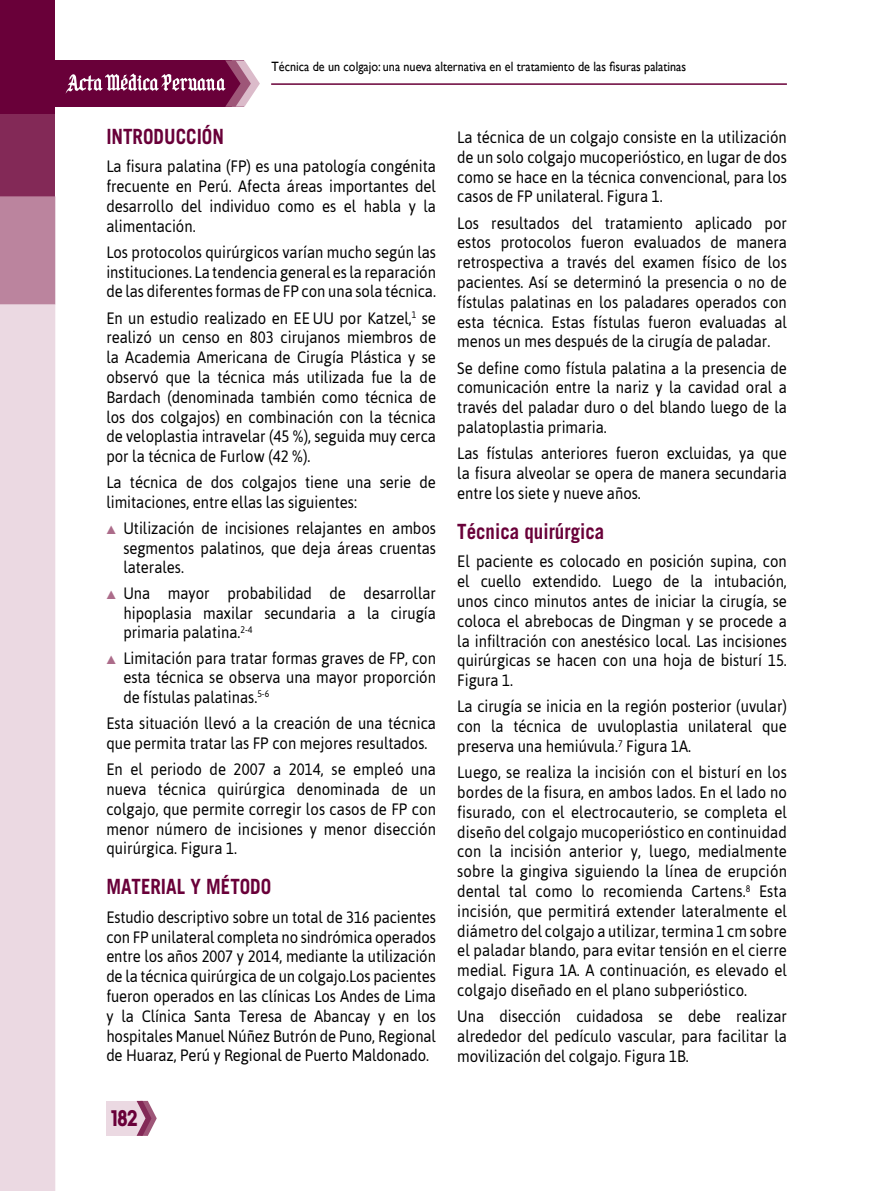
<style>
.page{position:relative;width:872px;height:1191px;background:#fff}
.page>*{position:absolute;margin:0;border:0;box-sizing:border-box;transform-origin:0 0}
.t1{font:22.5px "Milocha";color:#690039;scale:.87 1}
.t2{font:700 21px "Trade Gothic";color:#690039;scale:.9 1}
.t3{font:16.5px/19.8px "Asap";color:#000;text-align:justify;scale:.9 1}
.t4{font:13.5px "Gill Sans";color:#000;scale:.9 1}
.s1{color:#ac6c8a}
</style>
<div class="page">
<div style="left:106px;top:1100px;width:42px;height:35px;background:#ebd9e2"></div>
<svg style="left:137px;top:1100px;width:20px;height:35px"></svg>
<div style="left:0;top:0;width:55px;height:114px;background:#690039"></div>
<div style="left:0;top:114px;width:55px;height:82px;background:#832957"></div>
<div style="left:0;top:196px;width:55px;height:109px;background:#bb849e"></div>
<div style="left:0;top:305px;width:55px;height:886px;background:#ebd9e2"></div>
<div style="left:55px;top:60px;width:189px;height:47px;background:#690039"></div>
<hr style="left:271px;top:83px;width:516px;height:2px;background:#690039">
<svg style="left:65px;top:60px;width:195px;height:47px"></svg>
<p class="t4" style="left:271px;top:58px;width:462px">Técnica de un colgajo: una nueva alternativa en el tratamiento de las fisuras palatinas</p>
<p class="t2" style="left:106px;top:123px;width:132px">INTRODUCCIÓN</p>
<p class="t3" style="left:106px;top:156px;width:368px">La fisura palatina (FP) es una patología congénita frecuente en Perú. Afecta áreas importantes del desarrollo del individuo como es el habla y la alimentación.</p>
<p class="t3" style="left:106px;top:242px;width:368px">Los protocolos quirúrgicos varían mucho según las instituciones. La tendencia general es la reparación de las diferentes formas de FP con una sola técnica.</p>
<p class="t3" style="left:106px;top:308px;width:368px">En un estudio realizado en EE UU por Katzel,<sup>1</sup> se realizó un censo en 803 cirujanos miembros de la Academia Americana de Cirugía Plástica y se observó que la técnica más utilizada fue la de Bardach (denominada también como técnica de los dos colgajos) en combinación con la técnica de veloplastia intravelar (45 %), seguida muy cerca por la técnica de Furlow (42 %).</p>
<p class="t3" style="left:106px;top:472px;width:368px">La técnica de dos colgajos tiene una serie de limitaciones, entre ellas las siguientes:</p>
<p class="t3" style="left:123px;top:518px;width:349px;text-indent:-17px"><span class="s1">▲</span> Utilización de incisiones relajantes en ambos segmentos palatinos, que deja áreas cruentas laterales.</p>
<p class="t3" style="left:123px;top:583px;width:349px;text-indent:-17px"><span class="s1">▲</span> Una mayor probabilidad de desarrollar hipoplasia maxilar secundaria a la cirugía primaria palatina.<sup>2-4</sup></p>
<p class="t3" style="left:123px;top:648px;width:349px;text-indent:-17px"><span class="s1">▲</span> Limitación para tratar formas graves de FP, con esta técnica se observa una mayor proporción de fístulas palatinas.<sup>5-6</sup></p>
<p class="t3" style="left:106px;top:713px;width:368px">Esta situación llevó a la creación de una técnica que permita tratar las FP con mejores resultados.</p>
<p class="t3" style="left:106px;top:759px;width:368px">En el periodo de 2007 a 2014, se empleó una nueva técnica quirúrgica denominada de un colgajo, que permite corregir los casos de FP con menor número de incisiones y menor disección quirúrgica. Figura 1.</p>
<p class="t2" style="left:106px;top:874px;width:185px">MATERIAL Y MÉTODO</p>
<p class="t3" style="left:106px;top:907px;width:368px">Estudio descriptivo sobre un total de 316 pacientes con FP unilateral completa no sindrómica operados entre los años 2007 y 2014, mediante la utilización de la técnica quirúrgica de un colgajo.Los pacientes fueron operados en las clínicas Los Andes de Lima y la Clínica Santa Teresa de Abancay y en los hospitales Manuel Núñez Butrón de Puno, Regional de Huaraz, Perú y Regional de Puerto Maldonado.</p>
<h1 class="t1" style="left:111px;top:1105px;width:32px">182</h1>
<p class="t3" style="left:457px;top:127px;width:368px">La técnica de un colgajo consiste en la utilización de un solo colgajo mucoperióstico, en lugar de dos como se hace en la técnica convencional, para los casos de FP unilateral. Figura 1.</p>
<p class="t3" style="left:457px;top:213px;width:368px">Los resultados del tratamiento aplicado por estos protocolos fueron evaluados de manera retrospectiva a través del examen físico de los pacientes. Así se determinó la presencia o no de fístulas palatinas en los paladares operados con esta técnica. Estas fístulas fueron evaluadas al menos un mes después de la cirugía de paladar.</p>
<p class="t3" style="left:457px;top:358px;width:368px">Se define como fístula palatina a la presencia de comunicación entre la nariz y la cavidad oral a través del paladar duro o del blando luego de la palatoplastia primaria.</p>
<p class="t3" style="left:457px;top:443px;width:368px">Las fístulas anteriores fueron excluidas, ya que la fisura alveolar se opera de manera secundaria entre los siete y nueve años.</p>
<p class="t2" style="left:457px;top:518px;width:165px">Técnica quirúrgica</p>
<p class="t3" style="left:457px;top:551px;width:368px">El paciente es colocado en posición supina, con el cuello extendido. Luego de la intubación, unos cinco minutos antes de iniciar la cirugía, se coloca el abrebocas de Dingman y se procede a la infiltración con anestésico local. Las incisiones quirúrgicas se hacen con una hoja de bisturí 15.<br>Figura 1.</p>
<p class="t3" style="left:457px;top:696px;width:368px">La cirugía se inicia en la región posterior (uvular) con la técnica de uvuloplastia unilateral que preserva una hemiúvula.<sup>7</sup> Figura 1A.</p>
<p class="t3" style="left:457px;top:762px;width:368px">Luego, se realiza la incisión con el bisturí en los bordes de la fisura, en ambos lados. En el lado no fisurado, con el electrocauterio, se completa el diseño del colgajo mucoperióstico en continuidad con la incisión anterior y, luego, medialmente sobre la gingiva siguiendo la línea de erupción dental tal como lo recomienda Cartens.<sup>8</sup> Esta incisión, que permitirá extender lateralmente el diámetro del colgajo a utilizar, termina 1 cm sobre el paladar blando, para evitar tensión en el cierre medial. Figura 1A. A continuación, es elevado el colgajo diseñado en el plano subperióstico.</p>
<p class="t3" style="left:457px;top:1006px;width:368px">Una disección cuidadosa se debe realizar alrededor del pedículo vascular, para facilitar la movilización del colgajo. Figura 1B.</p>
</div>
